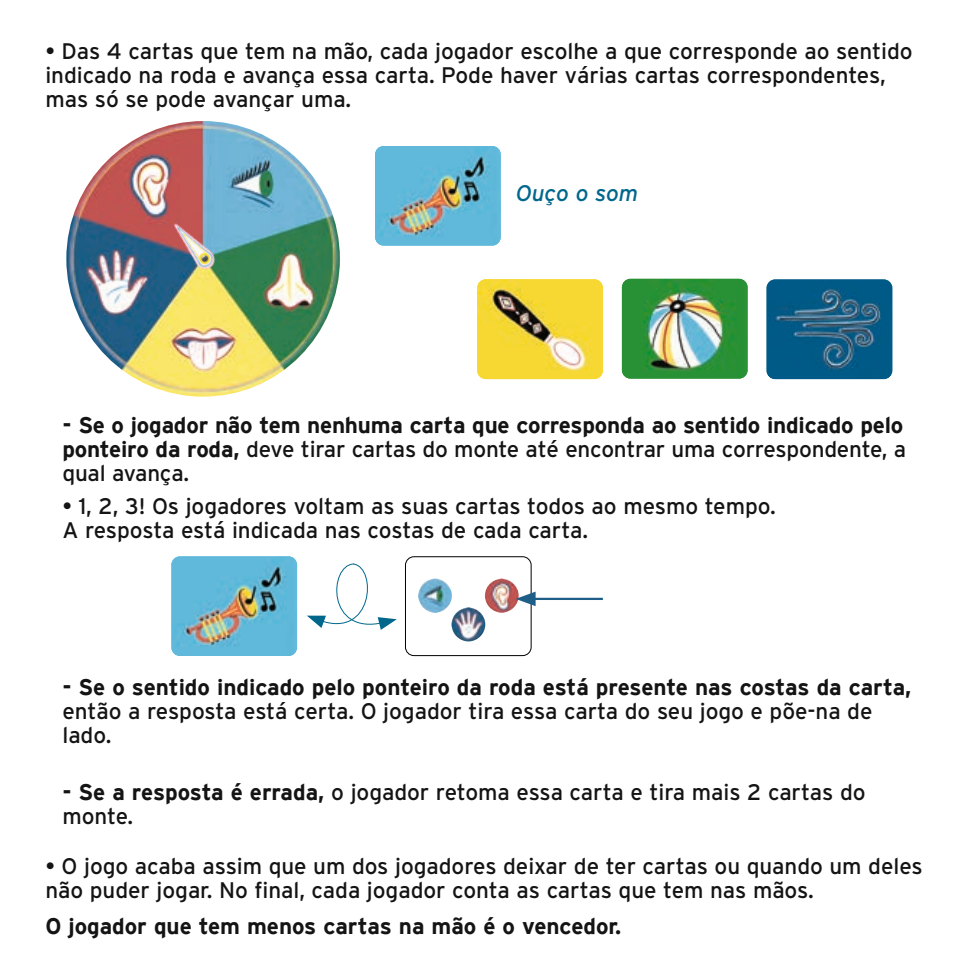
<style>
.page{position:relative;width:976px;height:978px;background:#fff}
.page>*{position:absolute;margin:0;border:0;box-sizing:border-box;transform-origin:0 0}
.t1{font:22.5px/24px "Interstate";letter-spacing:-.005em;color:#131413}
.t2{font:700 22.5px/24px "Interstate";letter-spacing:-.01em;color:#131413}
.t3{font:italic 22.5px "Interstate";color:#00678c}
.s1{font-weight:400}
.s2{font-weight:700}
</style>
<div class="page">
<img style="left:375px;top:146px;width:125px;height:99px">
<svg style="left:766px;top:279px;width:126px;height:100px;background:#156188"></svg>
<img style="left:621px;top:279px;width:126px;height:99px">
<svg style="left:477px;top:279px;width:125px;height:100px;background:#e5ca41"></svg>
<img style="left:171px;top:556px;width:126px;height:99px">
<hr style="left:530px;top:597px;width:72px;height:3px;background:#1f5e87">
<svg style="left:405px;top:556px;width:130px;height:99px"></svg>
<svg style="left:307px;top:563px;width:89px;height:67px"></svg>
<img style="left:66px;top:121px;width:274px;height:275px">
<img style="left:150px;top:206px;width:84px;height:87px">
<p class="t1" style="left:45px;top:39px;width:868px">• Das 4 cartas que tem na mão, cada jogador escolhe a que corresponde ao sentido indicado na roda e avança essa carta. Pode haver várias cartas correspondentes, mas só se pode avançar uma.</p>
<p class="t3" style="left:515px;top:181px;width:124px">Ouço o som</p>
<p class="t2" style="left:62px;top:413px;width:845px">- Se o jogador não tem nenhuma carta que corresponda ao sentido indicado pelo ponteiro da roda, <span class="s1">deve tirar cartas do monte até encontrar uma correspondente, a qual avança.</span></p>
<p class="t1" style="left:62px;top:493px;width:714px">• 1, 2, 3! Os jogadores voltam as suas cartas todos ao mesmo tempo.<br>A resposta está indicada nas costas de cada carta.</p>
<p class="t2" style="left:62px;top:675px;width:850px">- Se o sentido indicado pelo ponteiro da roda está presente nas costas da carta,</p>
<p class="t1" style="left:62px;top:699px;width:811px">então a resposta está certa. O jogador tira essa carta do seu jogo e põe-na de lado.</p>
<p class="t1" style="left:62px;top:779px;width:804px"><span class="s2">- Se a resposta é errada,</span> o jogador retoma essa carta e tira mais 2 cartas do monte.</p>
<p class="t1" style="left:45px;top:853px;width:878px">• O jogo acaba assim que um dos jogadores deixar de ter cartas ou quando um deles não puder jogar. No final, cada jogador conta as cartas que tem nas mãos.</p>
<p class="t2" style="left:45px;top:913px;width:577px">O jogador que tem menos cartas na mão é o vencedor.</p>
</div>
